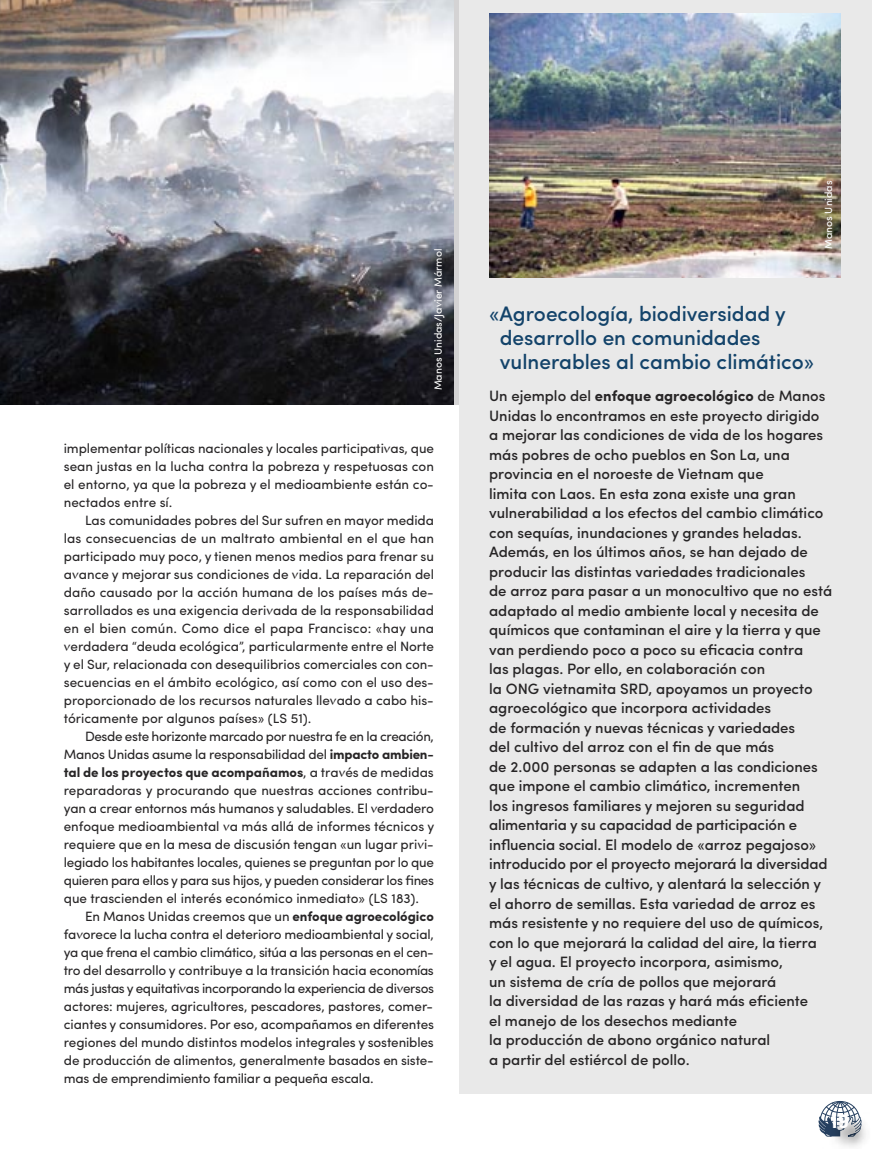
<style>
.page{position:relative;width:872px;height:1149px;background:#fff}
.page>*{position:absolute;margin:0;border:0;box-sizing:border-box;transform-origin:0 0}
.t1{font:500 21px "Sofia Pro";color:#13436a}
.t2{font:700 20.4px "Sofia Pro";color:#fff}
.t3{font:500 15px/19.5px "Sofia Pro";color:#272526}
.t4{font:13.5px/18px "Sofia Pro";color:#272526;text-align:justify}
.t5{font:10.5px "Sofia Pro";color:#fff}
.s1{font-weight:700}
</style>
<div class="page">
<img style="left:0;top:0;width:454px;height:404px">
<img style="left:350px;top:232px;width:109px;height:173px">
<img style="left:818px;top:1101px;width:48px;height:46px">
<div style="left:459px;top:0;width:413px;height:1093px;background:#e9e9e9"></div>
<img style="left:489px;top:14px;width:351px;height:263px">
<p class="t5" style="left:434px;top:390px;width:143px;rotate:-90deg">Manos Unidas/Javier Mármol</p>
<p class="t4" style="left:64px;top:440px;width:372px">implementar políticas nacionales y locales participativas, que sean justas en la lucha contra la pobreza y respetuosas con el entorno, ya que la pobreza y el medioambiente están co&shy;nectados entre sí.</p>
<p class="t4" style="left:64px;top:512px;width:372px;text-indent:21px">Las comunidades pobres del Sur sufren en mayor medida las consecuencias de un maltrato ambiental en el que han participado muy poco, y tienen menos medios para frenar su avance y mejorar sus condiciones de vida. La reparación del daño causado por la acción humana de los países más de&shy;sarrollados es una exigencia derivada de la responsabilidad en el bien común. Como dice el papa Francisco: «hay una verdadera “deuda ecológica”, particularmente entre el Norte y el Sur, relacionada con desequilibrios comerciales con con&shy;secuencias en el ámbito ecológico, así como con el uso des&shy;proporcionado de los recursos naturales llevado a cabo his&shy;tóricamente por algunos países» (LS 51).</p>
<p class="t4" style="left:64px;top:728px;width:372px;text-indent:21px">Desde este horizonte marcado por nuestra fe en la creación, Manos Unidas asume la responsabilidad del <span class="s1">impacto ambien&shy;tal de los proyectos que acompañamos</span>, a través de medidas reparadoras y procurando que nuestras acciones contribu&shy;yan a crear entornos más humanos y saludables. El verdadero enfoque medioambiental va más allá de informes técnicos y requiere que en la mesa de discusión tengan «un lugar privi&shy;legiado los habitantes locales, quienes se preguntan por lo que quieren para ellos y para sus hijos, y pueden considerar los fines que trascienden el interés económico inmediato» (LS 183).</p>
<p class="t4" style="left:64px;top:908px;width:372px;text-indent:21px">En Manos Unidas creemos que un <span class="s1">enfoque agroecológico </span>favorece la lucha contra el deterioro medioambiental y social, ya que frena el cambio climático, sitúa a las personas en el cen&shy;tro del desarrollo y contribuye a la transición hacia economías más justas y equitativas incorporando la experiencia de diversos actores: mujeres, agricultores, pescadores, pastores, comer&shy;ciantes y consumidores. Por eso, acompañamos en diferentes regiones del mundo distintos modelos integrales y sostenibles de producción de alimentos, generalmente basados en siste&shy;mas de emprendimiento familiar a pequeña escala.</p>
<p class="t5" style="left:824px;top:249px;width:70px;rotate:-90deg">Manos Unidas</p>
<p class="t1" style="left:489px;top:305px;width:298px">«Agroecología, biodiversidad y</p>
<p class="t1" style="left:500px;top:329px;width:262px">desarrollo en comunidades</p>
<p class="t1" style="left:500px;top:353px;width:316px">vulnerables al cambio climático»</p>
<p class="t3" style="left:489px;top:387px;width:338px">Un ejemplo del <span class="s1">enfoque agroecológico</span> de Manos<br>Unidas lo encontramos en este proyecto dirigido</p>
<p class="t3" style="left:489px;top:426px;width:335px">a mejorar las condiciones de vida de los hogares más pobres de ocho pueblos en Son La, una</p>
<p class="t3" style="left:489px;top:465px;width:276px">provincia en el noroeste de Vietnam que</p>
<p class="t3" style="left:489px;top:485px;width:308px">limita con Laos. En esta zona existe una gran</p>
<p class="t3" style="left:489px;top:504px;width:336px">vulnerabilidad a los efectos del cambio climático con sequías, inundaciones y grandes heladas.</p>
<p class="t3" style="left:489px;top:543px;width:320px">Además, en los últimos años, se han dejado de producir las distintas variedades tradicionales</p>
<p class="t3" style="left:489px;top:582px;width:344px">de arroz para pasar a un monocultivo que no está adaptado al medio ambiente local y necesita de químicos que contaminan el aire y la tierra y que van perdiendo poco a poco su eficacia contra</p>
<p class="t3" style="left:489px;top:660px;width:277px">las plagas. Por ello, en colaboración con</p>
<p class="t3" style="left:489px;top:680px;width:325px">la ONG vietnamita SRD, apoyamos un proyecto</p>
<p class="t3" style="left:489px;top:699px;width:283px">agroecológico que incorpora actividades</p>
<p class="t3" style="left:489px;top:719px;width:307px">de formación y nuevas técnicas y variedades</p>
<p class="t3" style="left:489px;top:738px;width:286px">del cultivo del arroz con el fin de que más</p>
<p class="t3" style="left:489px;top:758px;width:330px">de 2.000 personas se adapten a las condiciones</p>
<p class="t3" style="left:489px;top:777px;width:312px">que impone el cambio climático, incrementen</p>
<p class="t3" style="left:489px;top:797px;width:317px">los ingresos familiares y mejoren su seguridad</p>
<p class="t3" style="left:489px;top:816px;width:309px">alimentaria y su capacidad de participación e</p>
<p class="t3" style="left:489px;top:836px;width:329px">influencia social. El modelo de «arroz pegajoso»</p>
<p class="t3" style="left:489px;top:855px;width:340px">introducido por el proyecto mejorará la diversidad</p>
<p class="t3" style="left:489px;top:875px;width:333px">y las técnicas de cultivo, y alentará la selección y</p>
<p class="t3" style="left:489px;top:894px;width:335px">el ahorro de semillas. Esta variedad de arroz es más resistente y no requiere del uso de químicos, con lo que mejorará la calidad del aire, la tierra</p>
<p class="t3" style="left:489px;top:953px;width:295px">y el agua. El proyecto incorpora, asimismo,</p>
<p class="t3" style="left:489px;top:972px;width:289px">un sistema de cría de pollos que mejorará</p>
<p class="t3" style="left:489px;top:992px;width:320px">la diversidad de las razas y hará más eficiente</p>
<p class="t3" style="left:489px;top:1011px;width:249px">el manejo de los desechos mediante</p>
<p class="t3" style="left:489px;top:1031px;width:282px">la producción de abono orgánico natural</p>
<p class="t3" style="left:489px;top:1050px;width:202px">a partir del estiércol de pollo.</p>
<p class="t2" style="left:830px;top:1112px;width:21px">19</p>
</div>
